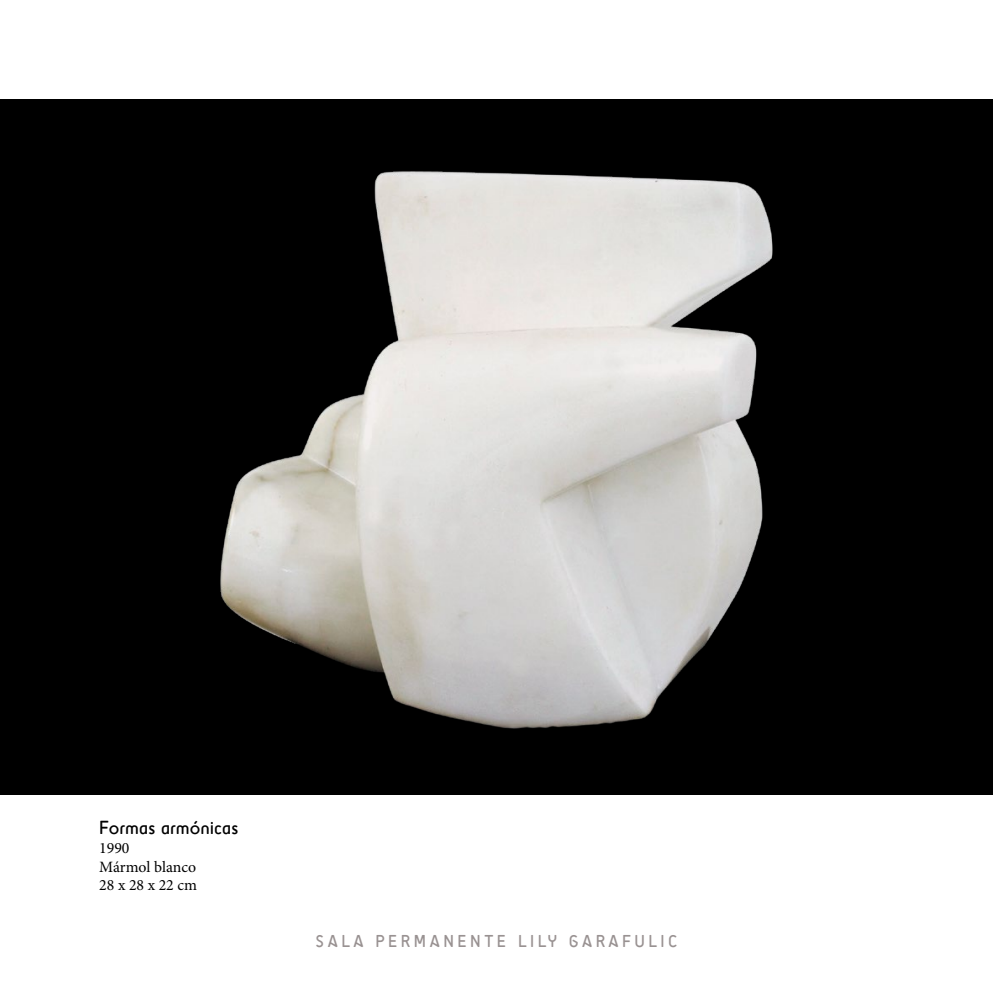
<style>
.page{position:relative;width:993px;height:993px;background:#fff}
.page>*{position:absolute;margin:0;border:0;box-sizing:border-box;transform-origin:0 0}
.t1{font:19.25px "Sci Fly Sans";color:#000}
.t2{font:17.5px "Sci Fly Sans";letter-spacing:.2em;color:#999292}
.t3{font:15.75px/18.9px "Minion Pro";color:#000}
</style>
<div class="page">
<div style="left:0;top:99px;width:992px;height:695px;background:#000"></div>
<img style="left:220px;top:171px;width:553px;height:558px">
<p class="t1" style="left:99px;top:815px;width:140px">Formas armónicas</p>
<p class="t3" style="left:99px;top:837px;width:99px">1990<br>Mármol blanco<br>28 x 28 x 22 cm</p>
<p class="t2" style="left:315px;top:930px;width:363px">SALA PERMANENTE LILY GARAFULIC</p>
</div>
